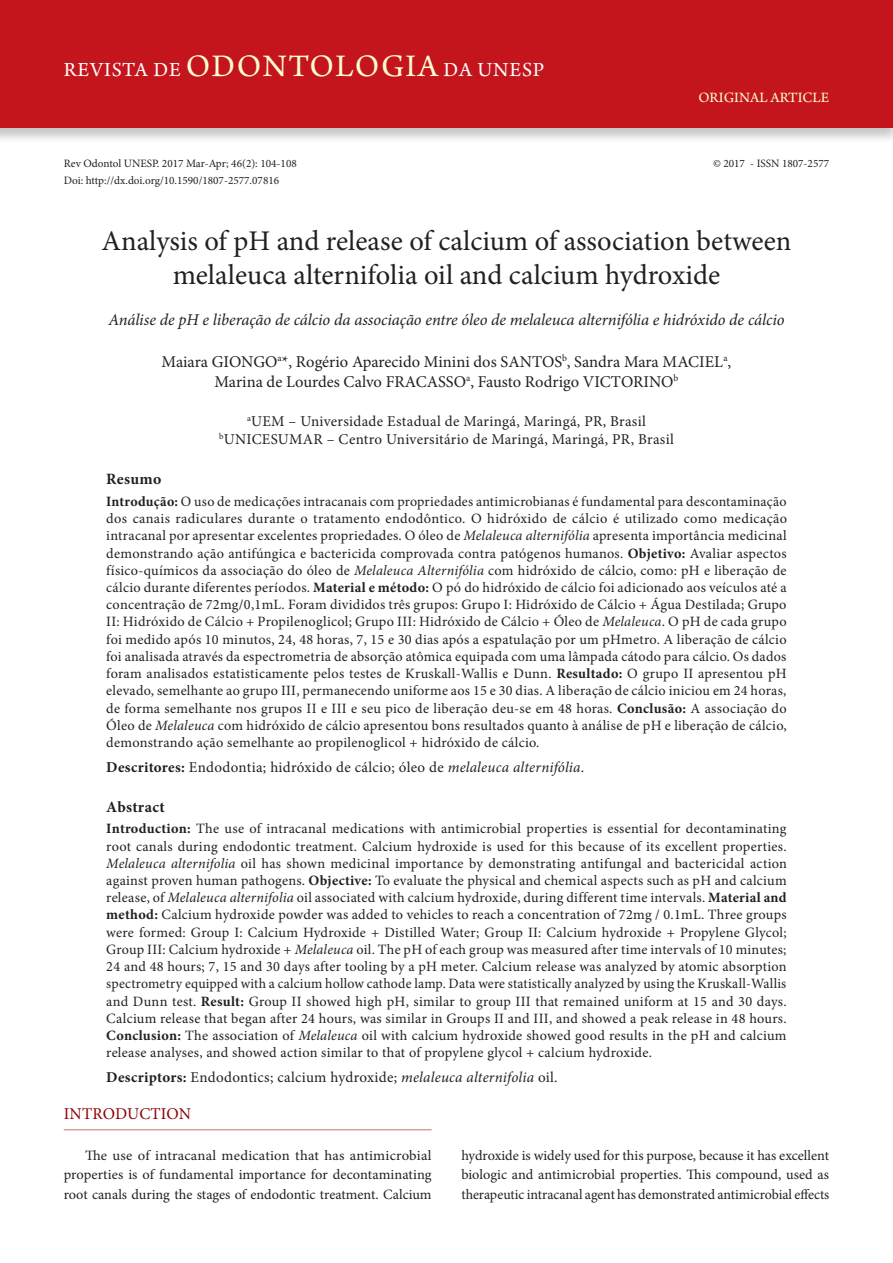
<style>
.page{position:relative;width:893px;height:1263px;background:#fff}
.page>*{position:absolute;margin:0;border:0;box-sizing:border-box;transform-origin:0 0}
.ArticleTitle{font:28.5px/34.3px "Minion Pro";color:#231f20;text-align:center}
.t1{font:21px "Arno Pro";letter-spacing:.04em;color:#fff}
.Authors{font:16.5px/20px "Minion Pro";color:#231f20;text-align:center}
.ArticleTitle-Trans1{font:italic 16.5px "Minion Pro";letter-spacing:-.005em;color:#231f20}
.t2{font:16.5px "Minion Pro";letter-spacing:.01em;color:#8b0205}
.AbstractTitle{font:700 15.75px "Minion Pro";letter-spacing:.02em;color:#231f20}
.AbstractTitle-Trans1{font:700 15.75px "Minion Pro";letter-spacing:.02em;color:#231f20}
.Affiliations{font:15px "Minion Pro";letter-spacing:.02em;color:#231f20}
.Keywords-Trans1{font:15px "Minion Pro";letter-spacing:.02em;color:#231f20}
.Keywords{font:15px "Minion Pro";letter-spacing:.02em;color:#231f20}
.ArticleTypeAlt{font:15px "Arno Pro";color:#fffcd5}
.Abstract-Trans1{font:14.25px/17.2px "Minion Pro";letter-spacing:.02em;color:#231f20;text-align:justify}
.Abstract{font:14.25px/17.2px "Minion Pro";letter-spacing:.02em;color:#231f20;text-align:justify}
.Paragraph{font:14.25px/19.6px "Minion Pro";color:#231f20;text-align:justify}
.HeaderMasterA{font:11.25px "Minion Pro";color:#231f20}
.s1{font-size:33px;color:#fffcd5}
.s2{font-weight:700}
.s3{font-style:italic}
</style>
<div class="page">
<div style="left:0;top:0;width:893px;height:144px;background:#231f20;opacity:.25"></div>
<div style="left:0;top:0;width:893px;height:128px;background:#c4151c"></div>
<hr style="left:64px;top:1129px;width:368px;height:1px;background:#c27760">
<h2 class="t1" style="left:64px;top:58px;width:482px">REVISTA DE <span class="s1">ODONTOLOGIA</span> DA UNESP</h2>
<p class="ArticleTypeAlt" style="left:698px;top:89px;width:132px">ORIGINAL ARTICLE</p>
<p class="HeaderMasterA" style="left:64px;top:156px;width:235px">Rev Odontol UNESP. 2017 Mar-Apr; 46(2): 104-108</p>
<p class="HeaderMasterA" style="left:713px;top:156px;width:118px">© 2017 - ISSN 1807-2577</p>
<p class="HeaderMasterA" style="left:64px;top:173px;width:217px">Doi: http://dx.doi.org/10.1590/1807-2577.07816</p>
<p class="ArticleTitle" style="left:102px;top:224px;width:691px">Analysis of pH and release of calcium of association between melaleuca alternifolia oil and calcium hydroxide</p>
<p class="ArticleTitle-Trans1" style="left:108px;top:309px;width:678px">Análise de pH e liberação de cálcio da associação entre óleo de melaleuca alternifólia e hidróxido de cálcio</p>
<p class="Authors" style="left:162px;top:351px;width:571px">Maiara GIONGO<sup>a</sup>*, Rogério Aparecido Minini dos SANTOS<sup>b</sup>, Sandra Mara MACIEL<sup>a</sup>,<br>Marina de Lourdes Calvo FRACASSO<sup>a</sup>, Fausto Rodrigo VICTORINO<sup>b</sup></p>
<p class="Affiliations" style="left:247px;top:411px;width:400px"><sup>a</sup>UEM – Universidade Estadual de Maringá, Maringá, PR, Brasil</p>
<p class="Affiliations" style="left:219px;top:429px;width:456px"><sup>b</sup>UNICESUMAR – Centro Universitário de Maringá, Maringá, PR, Brasil</p>
<p class="AbstractTitle-Trans1" style="left:106px;top:468px;width:56px">Resumo</p>
<p class="Abstract-Trans1" style="left:106px;top:493px;width:682px"><span class="s2">Introdução:</span> O uso de medicações intracanais com propriedades antimicrobianas é fundamental para descontaminação dos canais radiculares durante o tratamento endodôntico. O hidróxido de cálcio é utilizado como medicação intracanal por apresentar excelentes propriedades. O óleo de <span class="s3">Melaleuca alternifólia</span> apresenta importância medicinal demonstrando ação antifúngica e bactericida comprovada contra patógenos humanos. <span class="s2">Objetivo:</span> Avaliar aspectos físico-químicos da associação do óleo de <span class="s3">Melaleuca Alternifólia</span> com hidróxido de cálcio, como: pH e liberação de cálcio durante diferentes períodos. <span class="s2">Material e método:</span> O pó do hidróxido de cálcio foi adicionado aos veículos até a concentração de 72mg/0,1mL. Foram divididos três grupos: Grupo I: Hidróxido de Cálcio + Água Destilada; Grupo II: Hidróxido de Cálcio + Propilenoglicol; Grupo III: Hidróxido de Cálcio + Óleo de <span class="s3">Melaleuca</span>. O pH de cada grupo foi medido após 10 minutos, 24, 48 horas, 7, 15 e 30 dias após a espatulação por um pHmetro. A liberação de cálcio foi analisada através da espectrometria de absorção atômica equipada com uma lâmpada cátodo para cálcio. Os dados foram analisados estatisticamente pelos testes de Kruskall-Wallis e Dunn. <span class="s2">Resultado:</span> O grupo II apresentou pH elevado, semelhante ao grupo III, permanecendo uniforme aos 15 e 30 dias. A liberação de cálcio iniciou em 24 horas, de forma semelhante nos grupos II e III e seu pico de liberação deu-se em 48 horas. <span class="s2">Conclusão:</span> A associação do Óleo de <span class="s3">Melaleuca</span> com hidróxido de cálcio apresentou bons resultados quanto à análise de pH e liberação de cálcio, demonstrando ação semelhante ao propilenoglicol + hidróxido de cálcio.</p>
<p class="Keywords-Trans1" style="left:106px;top:757px;width:479px"><span class="s2">Descritores:</span> Endodontia; hidróxido de cálcio; óleo de <span class="s3">melaleuca alternifólia</span>.</p>
<p class="AbstractTitle" style="left:106px;top:796px;width:60px">Abstract</p>
<p class="Abstract" style="left:106px;top:820px;width:682px"><span class="s2">Introduction:</span> The use of intracanal medications with antimicrobial properties is essential for decontaminating root canals during endodontic treatment. Calcium hydroxide is used for this because of its excellent properties.<br><span class="s3">Melaleuca alternifolia</span> oil has shown medicinal importance by demonstrating antifungal and bactericidal action against proven human pathogens. <span class="s2">Objective:</span> To evaluate the physical and chemical aspects such as pH and calcium release, of <span class="s3">Melaleuca alternifolia</span> oil associated with calcium hydroxide, during different time intervals. <span class="s2">Material and method:</span> Calcium hydroxide powder was added to vehicles to reach a concentration of 72mg / 0.1mL. Three groups were formed: Group I: Calcium Hydroxide + Distilled Water; Group II: Calcium hydroxide + Propylene Glycol; Group III: Calcium hydroxide + <span class="s3">Melaleuca</span> oil. The pH of each group was measured after time intervals of 10 minutes; 24 and 48 hours; 7, 15 and 30 days after tooling by a pH meter. Calcium release was analyzed by atomic absorption spectrometry equipped with a calcium hollow cathode lamp. Data were statistically analyzed by using the Kruskall‑Wallis and Dunn test. <span class="s2">Result:</span> Group II showed high pH, similar to group III that remained uniform at 15 and 30 days.<br>Calcium release that began after 24 hours, was similar in Groups II and III, and showed a peak release in 48 hours.<br><span class="s2">Conclusion:</span> The association of <span class="s3">Melaleuca</span> oil with calcium hydroxide showed good results in the pH and calcium release analyses, and showed action similar to that of propylene glycol + calcium hydroxide.</p>
<p class="Keywords" style="left:106px;top:1067px;width:453px"><span class="s2">Descriptors:</span> Endodontics; calcium hydroxide; <span class="s3">melaleuca alternifolia</span> oil.</p>
<p class="t2" style="left:64px;top:1102px;width:129px">INTRODUCTION</p>
<p class="Paragraph" style="left:64px;top:1145px;width:369px;text-indent:21px">The use of intracanal medication that has antimicrobial properties is of fundamental importance for decontaminating root canals during the stages of endodontic treatment. Calcium</p>
<p class="Paragraph" style="left:461px;top:1145px;width:369px">hydroxide is widely used for this purpose, because it has excellent biologic and antimicrobial properties. This compound, used as therapeutic intracanal agent has demonstrated antimicrobial effects</p>
</div>
